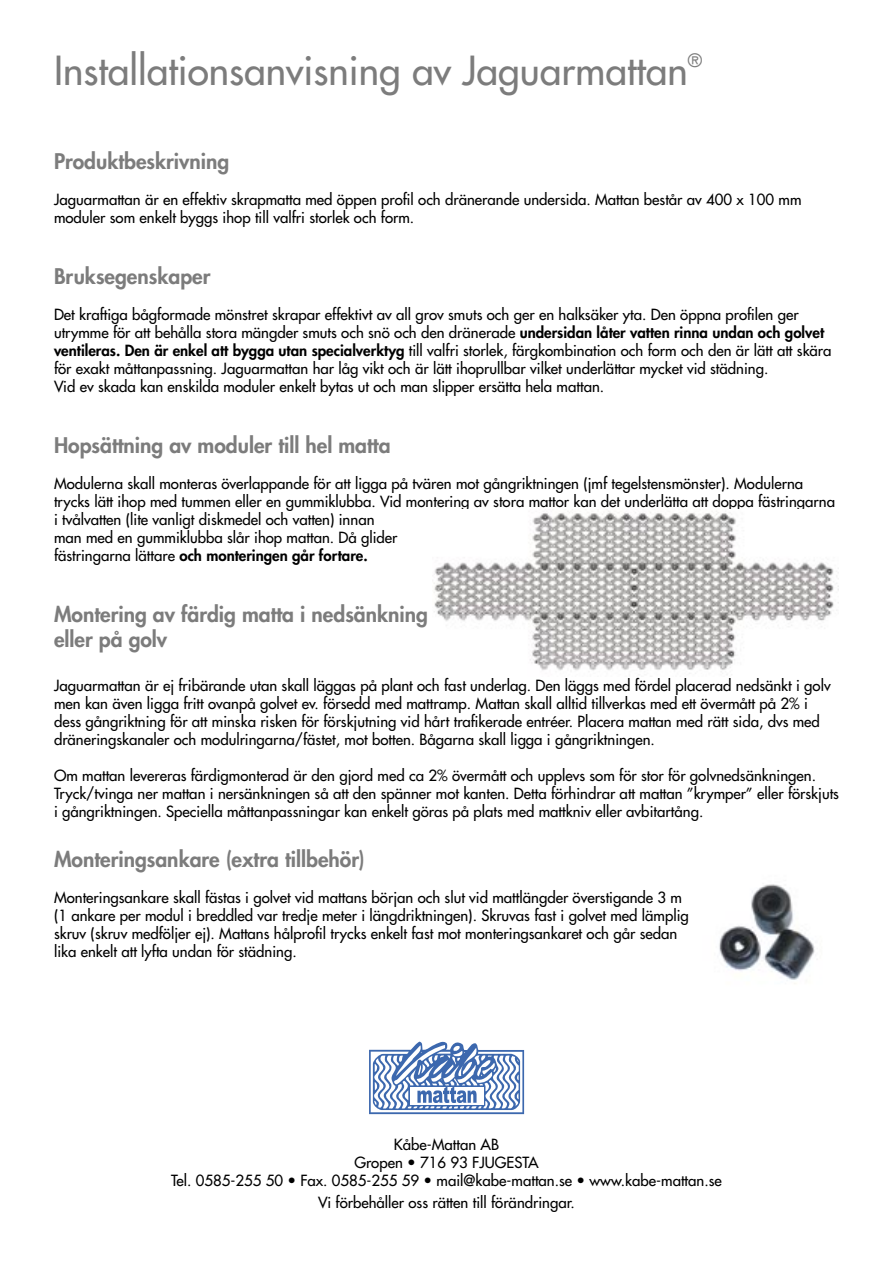
<style>
.page{position:relative;width:893px;height:1263px;background:#fff}
.page>*{position:absolute;margin:0;border:0;box-sizing:border-box;transform-origin:0 0}
.t1{font:39px "Futura";color:#7c7c7c}
.t2{font:800 21px/25.2px "Futura";color:#7c7c7c}
.t3{font:18px "Futura";color:#7c7c7c}
.t4{font:15px/18px "Futura";color:#000}
.s1{font-weight:800}
</style>
<div class="page">
<img style="left:719px;top:884px;width:96px;height:100px">
<svg style="left:369px;top:1041px;width:155px;height:73px"></svg>
<img style="left:434px;top:511px;width:405px;height:164px">
<h1 class="t1" style="left:54px;top:46px;width:635px">Installationsanvisning av Jaguarmattan</h1>
<p class="t3" style="left:688px;top:49px;width:16px">®</p>
<h2 class="t2" style="left:54px;top:148px;width:177px">Produktbeskrivning</h2>
<p class="t4" style="left:54px;top:190px;width:749px">Jaguarmattan är en effektiv skrapmatta med öppen profil och dränerande undersida. Mattan består av 400 x 100 mm moduler som enkelt byggs ihop till valfri storlek och form.</p>
<h2 class="t2" style="left:54px;top:263px;width:158px">Bruksegenskaper</h2>
<p class="t4" style="left:54px;top:305px;width:779px">Det kraftiga bågformade mönstret skrapar effektivt av all grov smuts och ger en halksäker yta. Den öppna profilen ger utrymme för att behålla stora mängder smuts och snö och den dränerade <span class="s1">undersidan låter vatten rinna undan och golvet ventileras. Den är enkel att bygga utan specialverktyg</span> till valfri storlek, färgkombination och form och den är lätt att skära för exakt måttanpassning. Jaguarmattan har låg vikt och är lätt ihoprullbar vilket underlättar mycket vid städning.<br>Vid ev skada kan enskilda moduler enkelt bytas ut och man slipper ersätta hela mattan.</p>
<h2 class="t2" style="left:54px;top:433px;width:338px">Hopsättning av moduler till hel matta</h2>
<p class="t4" style="left:54px;top:474px;width:783px">Modulerna skall monteras överlappande för att ligga på tvären mot gångriktningen (jmf tegelstensmönster). Modulerna trycks lätt ihop med tummen eller en gummiklubba. Vid montering av stora mattor kan det underlätta att doppa fästringarna i tvålvatten (lite vanligt diskmedel och vatten) innan<br>man med en gummiklubba slår ihop mattan. Då glider<br>fästringarna lättare <span class="s1">och monteringen går fortare.</span></p>
<h2 class="t2" style="left:54px;top:602px;width:375px">Montering av färdig matta i nedsänkning eller på golv</h2>
<p class="t4" style="left:54px;top:676px;width:778px">Jaguarmattan är ej fribärande utan skall läggas på plant och fast underlag. Den läggs med fördel placerad nedsänkt i golv men kan även ligga fritt ovanpå golvet ev. försedd med mattramp. Mattan skall alltid tillverkas med ett övermått på 2% i dess gångriktning för att minska risken för förskjutning vid hårt trafikerade entréer. Placera mattan med rätt sida, dvs med dräneringskanaler och modulringarna/fästet, mot botten. Bågarna skall ligga i gångriktningen.</p>
<p class="t4" style="left:54px;top:766px;width:786px">Om mattan levereras färdigmonterad är den gjord med ca 2% övermått och upplevs som för stor för golvnedsänkningen.<br>Tryck/tvinga ner mattan i nersänkningen så att den spänner mot kanten. Detta förhindrar att mattan ”krymper” eller förskjuts i gångriktningen. Speciella måttanpassningar kan enkelt göras på plats med mattkniv eller avbitartång.</p>
<h2 class="t2" style="left:54px;top:847px;width:312px">Monteringsankare (extra tillbehör)</h2>
<p class="t4" style="left:54px;top:888px;width:636px">Monteringsankare skall fästas i golvet vid mattans början och slut vid mattlängder överstigande 3 m (1 ankare per modul i breddled var tredje meter i längdriktningen). Skruvas fast i golvet med lämplig skruv (skruv medföljer ej). Mattans hålprofil trycks enkelt fast mot monteringsankaret och går sedan lika enkelt att lyfta undan för städning.</p>
<p class="t4" style="left:171px;top:1135px;width:552px;text-align:center">Kåbe-Mattan AB<br>Gropen • 716 93 FJUGESTA<br>Tel. 0585-255 50 • Fax. 0585-255 59 • mail@kabe-mattan.se • www.kabe-mattan.se</p>
<p class="t4" style="left:318px;top:1193px;width:258px">Vi förbehåller oss rätten till förändringar.</p>
</div>
